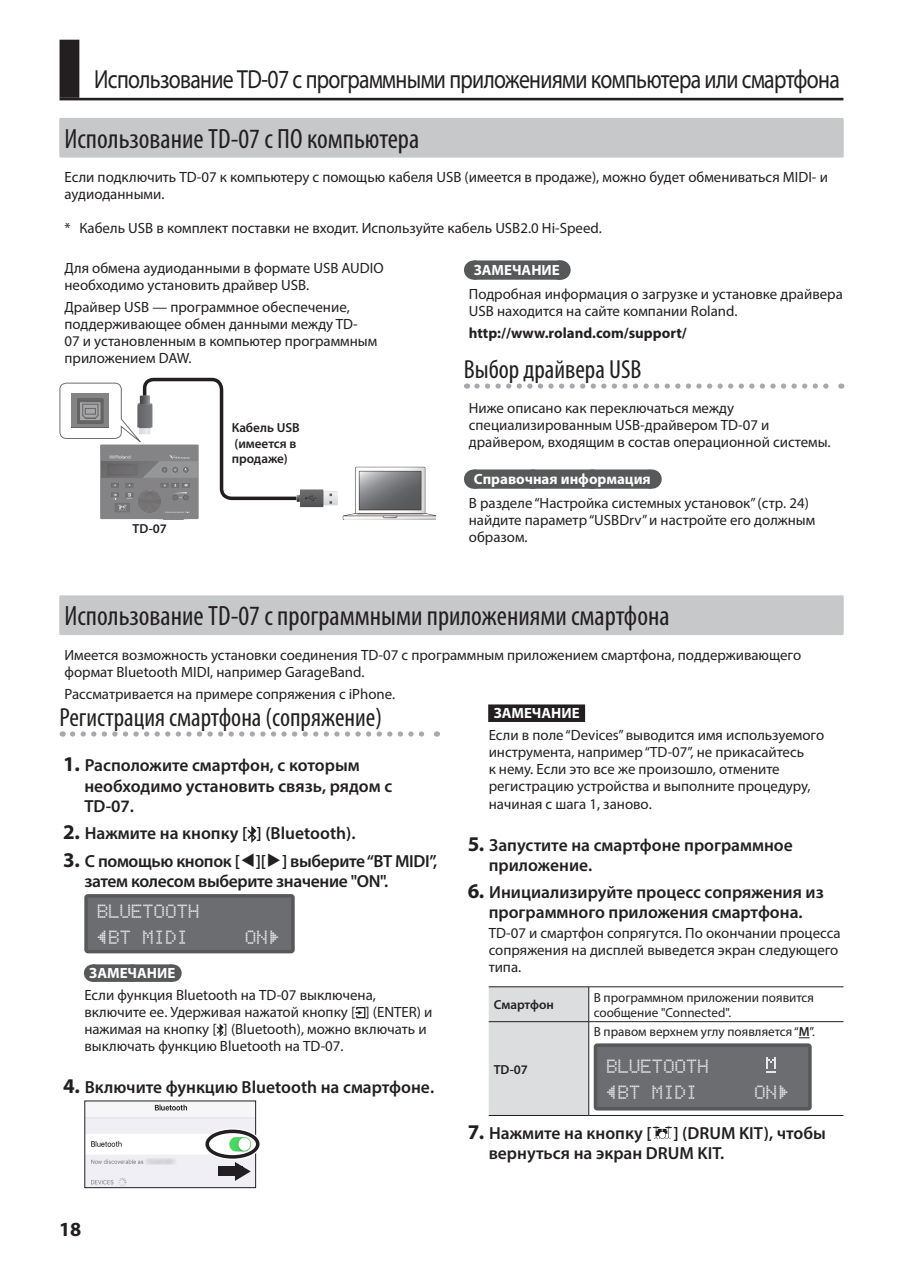
<style>
.page{position:relative;width:903px;height:1275px;background:#fff}
.page>*{position:absolute;margin:0;border:0;box-sizing:border-box;transform-origin:0 0}
.Head_3{font:condensed 28px "Myriad Pro";color:#231f20}
.Head_1{font:26.25px "Myriad Pro";letter-spacing:-.03em;color:#231f20;scale:.83 1}
.Head_4{font:condensed 26.25px "Myriad Pro";color:#231f20}
.Page_No__L{font:700 20.12px "Myriad Pro";color:#231f20}
.t1{font:600 17.5px/20.1px "Myriad Pro";color:#231f20}
.t2{font:600 17.5px/20.1px "Myriad Pro";letter-spacing:-.02em;color:#231f20}
.t3{font:17.5px "Roland Owners Manual LCD";color:#e6e7e9}
.Body_lead{font:14.88px/17.2px "Myriad Pro";color:#231f20}
.Body_for_MEMO_NOTE{font:14.88px/17.2px "Myriad Pro";color:#231f20}
.Body{font:14.88px/17.2px "Myriad Pro";color:#231f20}
.Body_lead-2{font:700 14.88px "Myriad Pro";color:#231f20}
.Icon_MEMO_Lead{font:700 14.88px "Myriad Pro";color:#fff}
.Icon_MEMO{font:700 14.88px "Myriad Pro";color:#fff}
.Icon_NOTE{font:700 14.88px "Myriad Pro";color:#fff}
.Cell{font:13.12px/15px "Myriad Pro";color:#231f20}
.Cell_Header{font:600 13.12px/15px "Myriad Pro";color:#231f20}
.s1{font-weight:700;font-size:21px}
.s2{font-family:"Roland Owners Manual 01 rev 1";font-weight:400}
.s3{font-weight:600}
</style>
<div class="page">
<div style="left:60px;top:40px;width:19px;height:58px;background:#231f20"></div>
<hr style="left:60px;top:98px;width:783px;height:2px;background:#231f20">
<div style="left:60px;top:119px;width:783px;height:39px;background:#c7c8ca"></div>
<div style="left:60px;top:118px;width:783px;height:38px;background:#c7c8ca"></div>
<img style="left:343px;top:466px;width:93px;height:53px">
<img style="left:300px;top:489px;width:38px;height:18px">
<svg style="left:59px;top:377px;width:241px;height:143px"></svg>
<div style="left:473px;top:260px;width:87px;height:20px;background:#57585a"></div>
<svg style="left:517px;top:260px;width:44px;height:20px"></svg>
<svg style="left:477px;top:383px;width:352px;height:6px"></svg>
<div style="left:473px;top:469px;width:178px;height:20px;background:#57585a"></div>
<svg style="left:533px;top:469px;width:88px;height:20px"></svg>
<svg style="left:651px;top:469px;width:1px;height:20px"></svg>
<div style="left:60px;top:597px;width:783px;height:38px;background:#c7c8ca"></div>
<div style="left:60px;top:595px;width:783px;height:39px;background:#c7c8ca"></div>
<svg style="left:73px;top:731px;width:364px;height:6px"></svg>
<div style="left:93px;top:964px;width:79px;height:18px;background:#57585a"></div>
<svg style="left:132px;top:964px;width:20px;height:18px"></svg>
<svg style="left:172px;top:964px;width:1px;height:18px"></svg>
<svg style="left:247px;top:826px;width:9px;height:17px"></svg>
<div style="left:86px;top:896px;width:207px;height:56px;background:#6c6d70;border-radius:2px"></div>
<div style="left:84px;top:894px;width:211px;height:59px;border:4px solid #57585a;border-radius:2px"></div>
<svg style="left:355px;top:1007px;width:11px;height:12px"></svg>
<svg style="left:217px;top:1023px;width:7px;height:14px"></svg>
<div style="left:204px;top:1128px;width:57px;height:32px;border:6px solid #fff;border-radius:50%"></div>
<div style="left:205px;top:1130px;width:54px;height:29px;border:4px solid #231f20;border-radius:50%"></div>
<svg style="left:84px;top:1100px;width:172px;height:88px"></svg>
<div style="left:488px;top:704px;width:97px;height:18px;background:#231f20"></div>
<div style="left:489px;top:987px;width:99px;height:128px;background:#dcdddf"></div>
<hr style="left:489px;top:1021px;width:100px;height:1px;background:#231f20">
<hr style="left:589px;top:1021px;width:254px;height:1px;background:#231f20">
<hr style="left:489px;top:1115px;width:100px;height:1px;background:#231f20">
<hr style="left:589px;top:1115px;width:254px;height:1px;background:#231f20">
<hr style="left:489px;top:986px;width:100px;height:1px;background:#231f20">
<hr style="left:589px;top:986px;width:254px;height:1px;background:#231f20">
<hr style="left:588px;top:987px;width:1px;height:34px;background:#231f20">
<hr style="left:588px;top:1022px;width:1px;height:93px;background:#231f20">
<div style="left:595px;top:1045px;width:215px;height:64px;background:#6c6d70;border-radius:2px"></div>
<svg style="left:766px;top:1058px;width:10px;height:15px"></svg>
<div style="left:594px;top:1043px;width:218px;height:67px;border:4px solid #57585a;border-radius:2px"></div>
<svg style="left:652px;top:1126px;width:20px;height:13px"></svg>
<p class="Head_1" style="left:94px;top:63px;width:900px">Использование TD-07 с программными приложениями компьютера или смартфона</p>
<p class="Head_3" style="left:64px;top:121px;width:356px">Использование TD-07 с ПО компьютера</p>
<p class="Body_lead" style="left:64px;top:168px;width:765px">Если подключить TD-07 к компьютеру с помощью кабеля USB (имеется в продаже), можно будет обмениваться MIDI- и аудиоданными.</p>
<p class="Body_for_MEMO_NOTE" style="left:64px;top:219px;width:539px">* Кабель USB в комплект поставки не входит. Используйте кабель USB2.0 Hi-Speed.</p>
<p class="Body_lead" style="left:64px;top:259px;width:321px">Для обмена аудиоданными в формате USB AUDIO необходимо установить драйвер USB.</p>
<p class="Body_lead" style="left:64px;top:298px;width:314px">Драйвер USB — программное обеспечение, поддерживающее обмен данными между TD-<br>07 и установленным в компьютер программным приложением DAW.</p>
<p class="Icon_MEMO_Lead" style="left:474px;top:261px;width:87px">ЗАМЕЧАНИЕ</p>
<p class="Body_lead" style="left:469px;top:285px;width:375px">Подробная информация о загрузке и установке драйвера<br>USB находится на сайте компании Roland.</p>
<p class="Body_lead-2" style="left:469px;top:324px;width:219px">http://www.roland.com/support/</p>
<p class="Head_4" style="left:464px;top:354px;width:179px">Выбор драйвера USB</p>
<p class="Body_lead" style="left:469px;top:399px;width:363px">Ниже описано как переключаться между специализированным USB-драйвером TD-07 и драйвером, входящим в состав операционной системы.</p>
<p class="Icon_MEMO_Lead" style="left:474px;top:470px;width:179px">Справочная информация</p>
<p class="Body_lead" style="left:469px;top:494px;width:348px">В разделе “Настройка системных установок” (стр. 24) найдите параметр “USBDrv” и настройте его должным образом.</p>
<p class="Cell_Header" style="left:232px;top:420px;width:70px">Кабель USB (имеется в продаже)</p>
<p class="Cell_Header" style="left:133px;top:521px;width:36px">TD-07</p>
<p class="Head_3" style="left:64px;top:599px;width:606px">Использование TD-07 с программными приложениями смартфона</p>
<p class="Body_lead" style="left:64px;top:646px;width:738px">Имеется возможность установки соединения TD-07 с программным приложением смартфона, поддерживающего формат Bluetooth MIDI, например GarageBand.</p>
<p class="Body_lead" style="left:64px;top:685px;width:332px">Рассматривается на примере сопряжения с iPhone.</p>
<p class="Head_4" style="left:60px;top:702px;width:324px">Регистрация смартфона (сопряжение)</p>
<p class="t1" style="left:84px;top:755px;width:309px;text-indent:-21px"><span class="s1">1.</span> Расположите смартфон, с которым необходимо установить связь, рядом с<br>TD-07.</p>
<p class="t1" style="left:63px;top:823px;width:292px"><span class="s1">2.</span> Нажмите на кнопку [ ] (Bluetooth).</p>
<p class="t2" style="left:84px;top:850px;width:354px;text-indent:-21px"><span class="s1">3.</span> С помощью кнопок [<span class="s2">C</span>][<span class="s2">A</span>] выберите “BT MIDI”, затем колесом выберите значение "ON".</p>
<p class="t3" style="left:98px;top:901px;width:104px">BLUETOOTH</p>
<p class="t3" style="left:98px;top:927px;width:93px">ÄBT MIDI</p>
<p class="t3" style="left:246px;top:927px;width:36px">ONÀ</p>
<p class="Icon_MEMO" style="left:89px;top:963px;width:87px">ЗАМЕЧАНИЕ</p>
<p class="Body" style="left:84px;top:986px;width:350px">Если функция Bluetooth на TD-07 выключена, включите ее. Удерживая нажатой кнопку [ ] (ENTER) и нажимая на кнопку [ ] (Bluetooth), можно включать и выключать функцию Bluetooth на TD-07.</p>
<p class="t1" style="left:63px;top:1077px;width:371px"><span class="s1">4.</span> Включите функцию Bluetooth на смартфоне.</p>
<p class="Icon_NOTE" style="left:494px;top:703px;width:87px">ЗАМЕЧАНИЕ</p>
<p class="Body_for_MEMO_NOTE" style="left:489px;top:726px;width:337px">Если в поле “Devices” выводится имя используемого инструмента, например “TD-07”, не прикасайтесь<br>к нему. Если это все же произошло, отмените регистрацию устройства и выполните процедуру, начиная с шага 1, заново.</p>
<p class="t1" style="left:489px;top:834px;width:306px;text-indent:-21px"><span class="s1">5.</span> Запустите на смартфоне программное приложение.</p>
<p class="t1" style="left:468px;top:882px;width:358px;text-align:center"><span class="s1">6.</span> Инициализируйте процесс сопряжения из программного приложения смартфона.</p>
<p class="Body" style="left:489px;top:924px;width:353px">TD-07 и смартфон сопрягутся. По окончании процесса сопряжения на дисплей выведется экран следующего типа.</p>
<p class="Cell_Header" style="left:494px;top:997px;width:62px">Смартфон</p>
<p class="Cell" style="left:594px;top:989px;width:222px">В программном приложении появится сообщение "Connected".</p>
<p class="Cell" style="left:594px;top:1024px;width:223px">В правом верхнем углу появляется “<span class="s3">M</span>”.</p>
<p class="t3" style="left:607px;top:1056px;width:104px">BLUETOOTH</p>
<p class="t3" style="left:607px;top:1082px;width:92px">ÄBT MIDI</p>
<p class="t3" style="left:755px;top:1082px;width:36px">ONÀ</p>
<p class="t1" style="left:489px;top:1122px;width:339px;text-indent:-21px"><span class="s1">7.</span> Нажмите на кнопку [ ] (DRUM KIT), чтобы вернуться на экран DRUM KIT.</p>
<p class="Cell_Header" style="left:494px;top:1061px;width:36px">TD-07</p>
<p class="Page_No__L" style="left:59px;top:1216px;width:24px">18</p>
</div>
